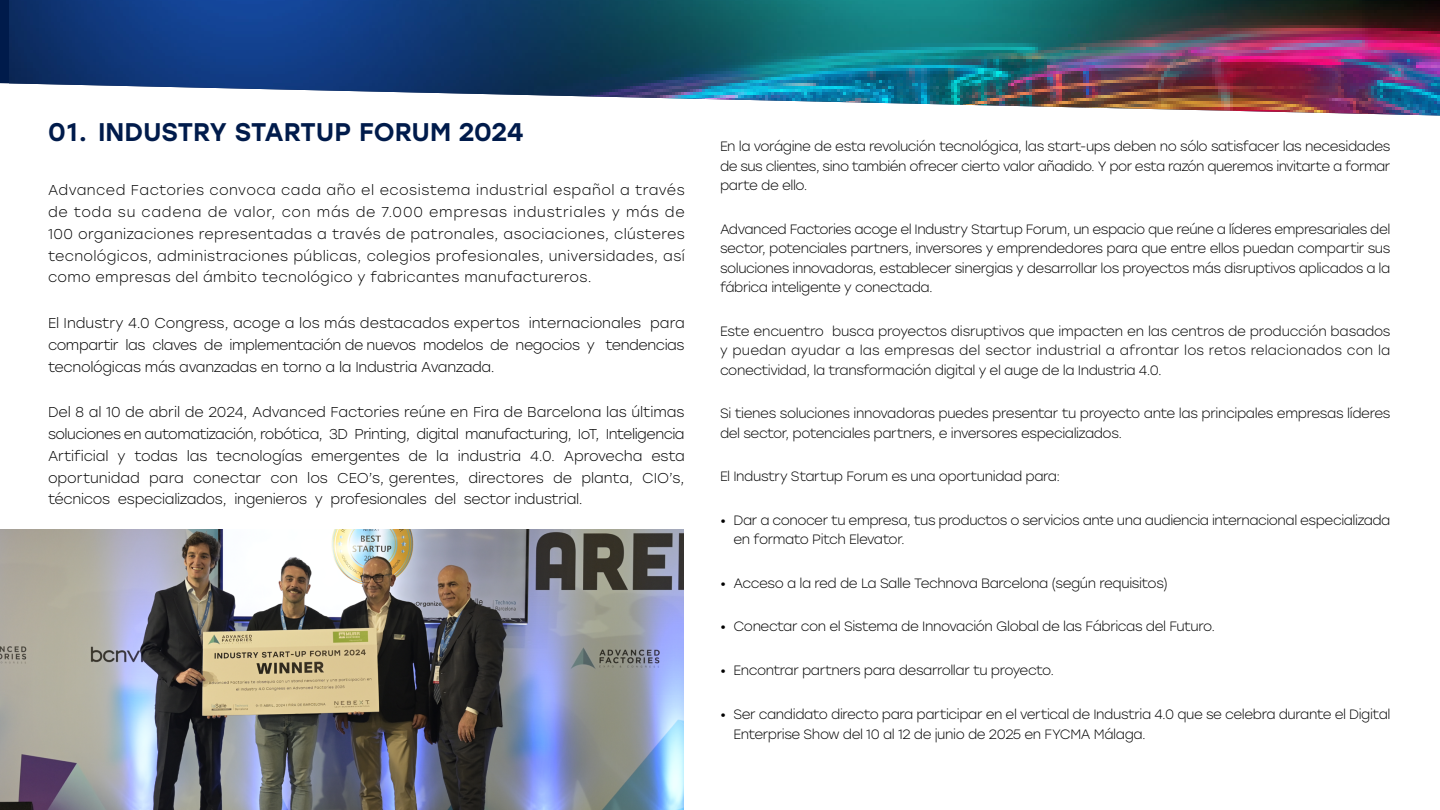
<style>
.page{position:relative;width:1440px;height:810px;background:#fff}
.page>*{position:absolute;margin:0;border:0;box-sizing:border-box;transform-origin:0 0}
.t1{font:500 25.5px "Stolzl";color:#001b4b}
.t2{font:300 14.25px/21.8px "Stolzl";letter-spacing:-.02em;color:#000;text-align:justify}
.t3{font:300 13.5px/19.5px "Stolzl";letter-spacing:-.03em;color:#000;text-align:justify}
</style>
<div class="page">
<img style="left:9px;top:0;width:1431px;height:116px">
<img style="left:0;top:530px;width:684px;height:280px">
<h1 class="t1" style="left:48px;top:114px;width:477px">01. INDUSTRY STARTUP FORUM 2024</h1>
<p class="t2" style="left:48px;top:179px;width:638px">Advanced Factories convoca cada año el ecosistema industrial español a través de toda su cadena de valor, con más de 7.000 empresas industriales y más de 100 organizaciones representadas a través de patronales, asociaciones, clústeres tecnológicos, administraciones públicas, colegios profesionales, universidades, así como empresas del ámbito tecnológico y fabricantes manufactureros.</p>
<p class="t2" style="left:48px;top:312px;width:638px">El Industry 4.0 Congress, acoge a los más destacados expertos internacionales para compartir las claves de implementación de nuevos modelos de negocios y tendencias tecnológicas más avanzadas en torno a la Industria Avanzada.</p>
<p class="t2" style="left:48px;top:401px;width:638px">Del 8 al 10 de abril de 2024, Advanced Factories reúne en Fira de Barcelona las últimas soluciones en automatización, robótica, 3D Printing, digital manufacturing, IoT, Inteligencia Artificial y todas las tecnologías emergentes de la industria 4.0. Aprovecha esta oportunidad para conectar con los CEO’s, gerentes, directores de planta, CIO’s, técnicos especializados, ingenieros y profesionales del sector industrial.</p>
<p class="t3" style="left:720px;top:136px;width:672px">En la vorágine de esta revolución tecnológica, las start-ups deben no sólo satisfacer las necesidades de sus clientes, sino también ofrecer cierto valor añadido. Y por esta razón queremos invitarte a formar parte de ello.</p>
<p class="t3" style="left:720px;top:219px;width:672px">Advanced Factories acoge el Industry Startup Forum, un espacio que reúne a líderes empresariales del sector, potenciales partners, inversores y emprendedores para que entre ellos puedan compartir sus soluciones innovadoras, establecer sinergias y desarrollar los proyectos más disruptivos aplicados a la fábrica inteligente y conectada.</p>
<p class="t3" style="left:720px;top:321px;width:672px">Este encuentro busca proyectos disruptivos que impacten en las centros de producción basados y puedan ayudar a las empresas del sector industrial a afrontar los retos relacionados con la conectividad, la transformación digital y el auge de la Industria 4.0.</p>
<p class="t3" style="left:720px;top:403px;width:672px">Si tienes soluciones innovadoras puedes presentar tu proyecto ante las principales empresas líderes del sector, potenciales partners, e inversores especializados.</p>
<p class="t3" style="left:720px;top:466px;width:342px">El Industry Startup Forum es una oportunidad para:</p>
<p class="t3" style="left:734px;top:510px;width:658px;text-indent:-14px">• Dar a conocer tu empresa, tus productos o servicios ante una audiencia internacional especializada en formato Pitch Elevator.</p>
<p class="t3" style="left:720px;top:573px;width:449px">• Acceso a la red de La Salle Technova Barcelona (según requisitos)</p>
<p class="t3" style="left:720px;top:616px;width:497px">• Conectar con el Sistema de Innovación Global de las Fábricas del Futuro.</p>
<p class="t3" style="left:720px;top:660px;width:336px">• Encontrar partners para desarrollar tu proyecto.</p>
<p class="t3" style="left:734px;top:704px;width:658px;line-height:20.2px;text-indent:-14px">• Ser candidato directo para participar en el vertical de Industria 4.0 que se celebra durante el Digital<br>Enterprise Show del 10 al 12 de junio de 2025 en FYCMA Málaga.</p>
</div>
